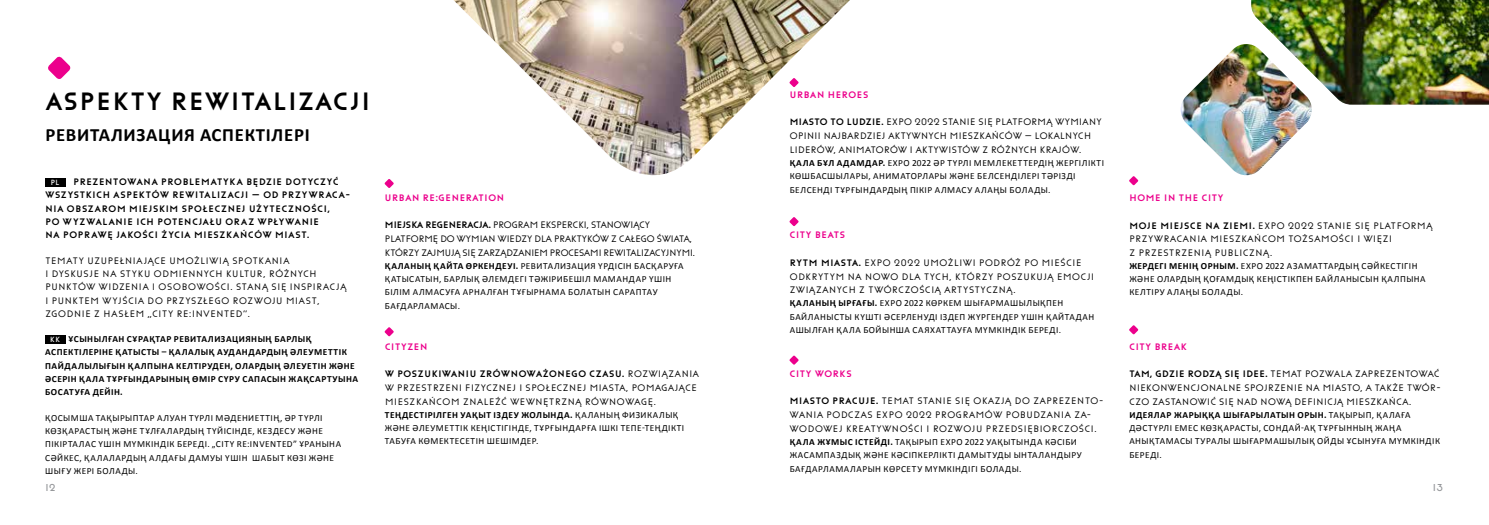
<style>
.page{position:relative;width:1489px;height:525px;background:#fff}
.page>*{position:absolute;margin:0;border:0;box-sizing:border-box;transform-origin:0 0}
.t1{font:25px "Funkis Medelfet";color:#000}
.t2{font:700 18.75px "Calibri";letter-spacing:.04em;color:#000}
.t3{font:10px "Funkis";color:#939598}
.t4{font:9.38px/13.1px "Calibri";letter-spacing:.055em;color:#000}
.t5{font:9.38px/13.8px "Funkis Mager";letter-spacing:-.01em;color:#000}
.t6{font:9.38px/13.1px "Funkis Medelfet";letter-spacing:.005em;color:#000}
.t7{font:700 9.38px/13.1px "Calibri";letter-spacing:.055em;color:#000}
.t8{font:9.38px/13.8px "Funkis Mager";letter-spacing:-.08em;color:#000}
.t9{font:9.38px/13.8px "Funkis Mager";letter-spacing:-.03em;color:#000}
.t10{font:9.38px "Funkis Medelfet";color:#ec008c}
.t11{font:7.5px "Funkis";color:#fff}
.s1{font-family:"Funkis Medelfet"}
.s2{font-weight:700}
.s3{font-family:"Funkis Mager"}
</style>
<div class="page">
<svg style="left:48px;top:56px;width:23px;height:23px"></svg>
<div style="left:45px;top:178px;width:20px;height:9px;background:#000"></div>
<div style="left:45px;top:335px;width:20px;height:9px;background:#000"></div>
<img style="left:1180px;top:0;width:308px;height:176px">
<svg style="left:384px;top:327px;width:10px;height:9px"></svg>
<svg style="left:384px;top:179px;width:10px;height:9px"></svg>
<svg style="left:1129px;top:176px;width:9px;height:10px"></svg>
<svg style="left:1129px;top:325px;width:9px;height:9px"></svg>
<svg style="left:789px;top:217px;width:10px;height:9px"></svg>
<svg style="left:789px;top:355px;width:10px;height:10px"></svg>
<img style="left:453px;top:0;width:396px;height:176px">
<h1 class="t1" style="left:45px;top:87px;width:327px">ASPEKTY REWITALIZACJI</h1>
<h2 class="t2" style="left:45px;top:122px;width:266px">РЕВИТАЛИЗАЦИЯ АСПЕКТІЛЕРІ</h2>
<p class="t6" style="left:45px;top:175px;width:307px;text-indent:28px">PREZENTOWANA PROBLEMATYKA BĘDZIE DOTYCZYĆ WSZYSTKICH ASPEKTÓW REWITALIZACJI – OD PRZYWRACA-NIA OBSZAROM MIEJSKIM SPOŁECZNEJ UŻYTECZNOŚCI,<br>PO WYZWALANIE ICH POTENCJAŁU ORAZ WPŁYWANIE<br>NA POPRAWĘ JAKOŚCI ŻYCIA MIESZKAŃCÓW MIAST.</p>
<p class="t5" style="left:45px;top:254px;width:303px;line-height:13.1px">TEMATY UZUPEŁNIAJĄCE UMOŻLIWIĄ SPOTKANIA<br>I DYSKUSJE NA STYKU ODMIENNYCH KULTUR, RÓŻNYCH PUNKTÓW WIDZENIA I OSOBOWOŚCI. STANĄ SIĘ INSPIRACJĄ I PUNKTEM WYJŚCIA DO PRZYSZŁEGO ROZWOJU MIAST, ZGODNIE Z HASŁEM „CITY RE:INVENTED”.</p>
<p class="t11" style="left:50px;top:178px;width:11px">PL</p>
<p class="t7" style="left:45px;top:332px;width:314px;text-indent:23px">ҰСЫНЫЛҒАН СҰРАҚТАР РЕВИТАЛИЗАЦИЯНЫҢ БАРЛЫҚ АСПЕКТІЛЕРІНЕ ҚАТЫСТЫ – ҚАЛАЛЫҚ АУДАНДАРДЫҢ ӘЛЕУМЕТТІК ПАЙДАЛЫЛЫҒЫН ҚАЛПЫНА КЕЛТІРУДЕН, ОЛАРДЫҢ ӘЛЕУЕТІН ЖӘНЕ ӘСЕРІН ҚАЛА ТҰРҒЫНДАРЫНЫҢ ӨМІР СҮРУ САПАСЫН ЖАҚСАРТУЫНА БОСАТУҒА ДЕЙІН.</p>
<p class="t4" style="left:45px;top:411px;width:297px">ҚОСЫМША ТАҚЫРЫПТАР АЛУАН ТҮРЛІ МӘДЕНИЕТТІҢ, ӘР ТҮРЛІ КӨЗҚАРАСТЫҢ ЖӘНЕ ТҰЛҒАЛАРДЫҢ ТҮЙІСІНДЕ, КЕЗДЕСУ ЖӘНЕ ПІКІРТАЛАС ҮШІН МҮМКІНДІК БЕРЕДІ. „CITY RE:INVENTED” ҰРАНЫНА СӘЙКЕС, ҚАЛАЛАРДЫҢ АЛДАҒЫ ДАМУЫ ҮШІН ШАБЫТ КӨЗІ ЖӘНЕ ШЫҒУ ЖЕРІ БОЛАДЫ.</p>
<p class="t11" style="left:50px;top:335px;width:12px">KK</p>
<p class="t10" style="left:384px;top:192px;width:121px">URBAN RE:GENERATION</p>
<p class="t8" style="left:384px;top:218px;width:312px"><span class="s1">MIEJSKA REGENERACJA.</span> PROGRAM EKSPERCKI, STANOWIĄCY<br>PLATFORMĘ DO WYMIAN WIEDZY DLA PRAKTYKÓW Z CAŁEGO ŚWIATA,<br>KTÓRZY ZAJMUJĄ SIĘ ZARZĄDZANIEM PROCESAMI REWITALIZACYJNYMI.</p>
<p class="t4" style="left:385px;top:259px;width:300px"><span class="s2">ҚАЛАНЫҢ ҚАЙТА ӨРКЕНДЕУІ.</span> РЕВИТАЛИЗАЦИЯ ҮРДІСІН БАСҚАРУҒА ҚАТЫСАТЫН, БАРЛЫҚ ӘЛЕМДЕГІ ТӘЖІРИБЕШІЛ МАМАНДАР ҮШІН БІЛІМ АЛМАСУҒА АРНАЛҒАН ТҰҒЫРНАМА БОЛАТЫН САРАПТАУ БАҒДАРЛАМАСЫ.</p>
<p class="t10" style="left:384px;top:341px;width:45px">CITYZEN</p>
<p class="t6" style="left:384px;top:367px;width:316px">W POSZUKIWANIU ZRÓWNOWAŻONEGO CZASU. <span class="s3">ROZWIĄZANIA</span></p>
<p class="t5" style="left:384px;top:380px;width:314px">W PRZESTRZENI FIZYCZNEJ I SPOŁECZNEJ MIASTA, POMAGAJĄCE<br>MIESZKAŃCOM ZNALEŹĆ WEWNĘTRZNĄ RÓWNOWAGĘ.</p>
<p class="t4" style="left:385px;top:408px;width:301px"><span class="s2">ТЕҢДЕСТІРІЛГЕН УАҚЫТ ІЗДЕУ ЖОЛЫНДА.</span> ҚАЛАНЫҢ ФИЗИКАЛЫҚ<br>ЖӘНЕ ӘЛЕУМЕТТІК КЕҢІСТІГІНДЕ, ТҰРҒЫНДАРҒА ІШКІ ТЕПЕ-ТЕҢДІКТІ<br>ТАБУҒА КӨМЕКТЕСЕТІН ШЕШІМДЕР.</p>
<p class="t10" style="left:789px;top:89px;width:81px">URBAN HEROES</p>
<p class="t9" style="left:789px;top:115px;width:314px"><span class="s1">MIASTO TO LUDZIE.</span> EXPO 2022 STANIE SIĘ PLATFORMĄ WYMIANY<br>OPINII NAJBARDZIEJ AKTYWNYCH MIESZKAŃCÓW – LOKALNYCH<br>LIDERÓW, ANIMATORÓW I AKTYWISTÓW Z RÓŻNYCH KRAJÓW.</p>
<p class="t4" style="left:789px;top:156px;width:316px;line-height:13.5px"><span class="s2">ҚАЛА БҰЛ АДАМДАР.</span> EXPO 2022 ӘР ТҮРЛІ МЕМЛЕКЕТТЕРДІҢ ЖЕРГІЛІКТІ<br>КӨШБАСШЫЛАРЫ, АНИМАТОРЛАРЫ ЖӘНЕ БЕЛСЕНДІЛЕРІ ТӘРІЗДІ<br>БЕЛСЕНДІ ТҰРҒЫНДАРДЫҢ ПІКІР АЛМАСУ АЛАҢЫ БОЛАДЫ.</p>
<p class="t10" style="left:789px;top:230px;width:57px">CITY BEATS</p>
<p class="t5" style="left:789px;top:256px;width:306px"><span class="s1">RYTM MIASTA.</span> EXPO 2022 UMOŻLIWI PODRÓŻ PO MIEŚCIE<br>ODKRYTYM NA NOWO DLA TYCH, KTÓRZY POSZUKUJĄ EMOCJI<br>ZWIĄZANYCH Z TWÓRCZOŚCIĄ ARTYSTYCZNĄ.</p>
<p class="t4" style="left:789px;top:296px;width:306px"><span class="s2">ҚАЛАНЫҢ ЫРҒАҒЫ.</span> EXPO 2022 КӨРКЕМ ШЫҒАРМАШЫЛЫҚПЕН<br>БАЙЛАНЫСТЫ КҮШТІ ӘСЕРЛЕНУДІ ІЗДЕП ЖҮРГЕНДЕР ҮШІН ҚАЙТАДАН<br>АШЫЛҒАН ҚАЛА БОЙЫНША САЯХАТТАУҒА МҮМКІНДІК БЕРЕДІ.</p>
<p class="t10" style="left:789px;top:368px;width:64px">CITY WORKS</p>
<p class="t5" style="left:789px;top:394px;width:315px"><span class="s1">MIASTO PRACUJE.</span> TEMAT STANIE SIĘ OKAZJĄ DO ZAPREZENTO-<br>WANIA PODCZAS EXPO 2022 PROGRAMÓW POBUDZANIA ZA-<br>WODOWEJ KREATYWNOŚCI I ROZWOJU PRZEDSIĘBIORCZOŚCI.</p>
<p class="t4" style="left:789px;top:435px;width:293px;line-height:13.5px"><span class="s2">ҚАЛА ЖҰМЫС ІСТЕЙДІ.</span> ТАҚЫРЫП EXPO 2022 УАҚЫТЫНДА КӘСІБИ<br>ЖАСАМПАЗДЫҚ ЖӘНЕ КӘСІПКЕРЛІКТІ ДАМЫТУДЫ ЫНТАЛАНДЫРУ<br>БАҒДАРЛАМАЛАРЫН КӨРСЕТУ МҮМКІНДІГІ БОЛАДЫ.</p>
<p class="t10" style="left:1129px;top:193px;width:96px">HOME IN THE CITY</p>
<p class="t5" style="left:1129px;top:218px;width:305px"><span class="s1">MOJE MIEJSCE NA ZIEMI.</span> EXPO 2022 STANIE SIĘ PLATFORMĄ<br>PRZYWRACANIA MIESZKAŃCOM TOŻSAMOŚCI I WIĘZI<br>Z PRZESTRZENIĄ PUBLICZNĄ.</p>
<p class="t4" style="left:1129px;top:259px;width:298px"><span class="s2">ЖЕРДЕГІ МЕНІҢ ОРНЫМ.</span> EXPO 2022 АЗАМАТТАРДЫҢ СӘЙКЕСТІГІН<br>ЖӘНЕ ОЛАРДЫҢ ҚОҒАМДЫҚ КЕҢІСТІКПЕН БАЙЛАНЫСЫН ҚАЛПЫНА<br>КЕЛТІРУ АЛАҢЫ БОЛАДЫ.</p>
<p class="t10" style="left:1129px;top:341px;width:59px">CITY BREAK</p>
<p class="t5" style="left:1129px;top:367px;width:313px;text-align:justify"><span class="s1">TAM, GDZIE RODZĄ SIĘ IDEE.</span> TEMAT POZWALA ZAPREZENTOWAĆ NIEKONWENCJONALNE SPOJRZENIE NA MIASTO, A TAKŻE TWÓR-CZO ZASTANOWIĆ SIĘ NAD NOWĄ DEFINICJĄ MIESZKAŃCA.</p>
<p class="t4" style="left:1129px;top:408px;width:312px"><span class="s2">ИДЕЯЛАР ЖАРЫҚҚА ШЫҒАРЫЛАТЫН ОРЫН.</span> ТАҚЫРЫП, ҚАЛАҒА ДӘСТҮРЛІ ЕМЕС КӨЗҚАРАСТЫ, СОНДАЙ-АҚ ТҰРҒЫННЫҢ ЖАҢА АНЫҚТАМАСЫ ТУРАЛЫ ШЫҒАРМАШЫЛЫҚ ОЙДЫ ҰСЫНУҒА МҮМКІНДІК БЕРЕДІ.</p>
<p class="t3" style="left:45px;top:482px;width:12px">12</p>
<p class="t3" style="left:1432px;top:482px;width:12px">13</p>
</div>
